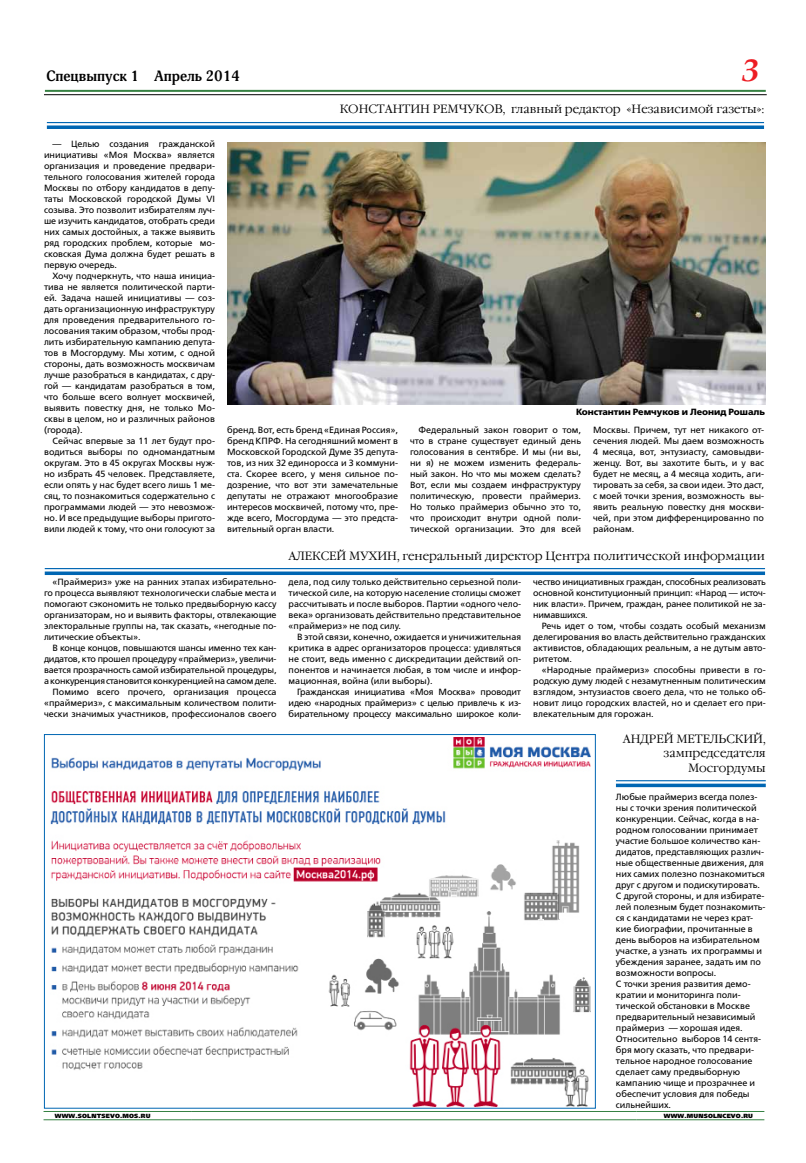
<style>
.page{position:relative;width:806px;height:1163px;background:#fff}
.page>*{position:absolute;margin:0;border:0;box-sizing:border-box;transform-origin:0 0}
.t1{font:italic 700 32px "AG Palatial C";color:#ed1d24;scale:1.1 1}
.t2{font:700 14.8px "Adonis C";color:#000}
.t3{font:12px/14.4px "Garamond C";color:#000;text-align:right}
.t4{font:9px/11px "Free Set C";color:#000;text-align:justify}
.t5{font:9px/11px "Free Set C";letter-spacing:-.02em;color:#000;text-align:right}
.t6{font:9px "Free Set Bold C";color:#000}
.t7{font:6px "AG Foreigner Ultra Black C";letter-spacing:.03em;color:#000}
</style>
<div class="page">
<hr style="left:44px;top:94px;width:722px;height:1px;background:#000">
<hr style="left:45px;top:90px;width:720px;height:2px;background:#368143">
<hr style="left:43px;top:1110px;width:148px;height:1px;background:#368143">
<hr style="left:191px;top:1110px;width:445px;height:1px;background:#368143">
<hr style="left:636px;top:1110px;width:127px;height:1px;background:#368143">
<hr style="left:43px;top:1119px;width:148px;height:1px;background:#368143">
<hr style="left:191px;top:1119px;width:445px;height:1px;background:#368143">
<hr style="left:636px;top:1119px;width:127px;height:1px;background:#368143">
<img style="left:50px;top:737px;width:540px;height:369px">
<img style="left:227px;top:142px;width:537px;height:263px">
<hr style="left:47px;top:122px;width:716px;height:1px;background:#0066b3">
<svg style="left:47px;top:125px;width:716px;height:4px;background:#1f78bc"></svg>
<hr style="left:45px;top:568px;width:719px;height:1px;background:#0066b3">
<svg style="left:45px;top:571px;width:719px;height:4px;background:#2179bc"></svg>
<hr style="left:615px;top:780px;width:150px;height:1px;background:#0066b3">
<svg style="left:615px;top:783px;width:150px;height:4px"></svg>
<h2 class="t2" style="left:46px;top:67px;width:195px">Спецвыпуск 1 Апрель 2014</h2>
<h1 class="t1" style="left:741px;top:52px;width:17px">3</h1>
<h3 class="t3" style="left:339px;top:103px;width:425px">КОНСТАНТИН РЕМЧУКОВ, главный редактор «Независимой газеты»:</h3>
<p class="t4" style="left:44px;top:138px;width:172px;text-indent:9px">— Целью создания гражданской инициативы «Моя Москва» является организация и проведение предвари&shy;тельного голосования жителей города Москвы по отбору кандидатов в депу&shy;таты Московской городской Думы VI созыва. Это позволит избирателям луч&shy;ше изучить кандидатов, отобрать среди них самых достойных, а также выявить ряд городских проблем, которые мо&shy;сковская Дума должна будет решать в первую очередь.</p>
<p class="t4" style="left:44px;top:270px;width:172px;text-indent:9px">Хочу подчеркнуть, что наша инициа&shy;тива не является политической парти&shy;ей. Задача нашей инициативы — соз&shy;дать организационную инфраструктуру для проведения предварительного го&shy;лосования таким образом, чтобы прод&shy;лить избирательную кампанию депута&shy;тов в Мосгордуму. Мы хотим, с одной стороны, дать возможность москвичам лучше разобраться в кандидатах, с дру&shy;гой — кандидатам разобраться в том, что больше всего волнует москвичей, выявить повестку дня, не только Мо&shy;сквы в целом, но и различных районов (города).</p>
<p class="t4" style="left:44px;top:435px;width:172px;text-indent:9px">Сейчас впервые за 11 лет будут про&shy;водиться выборы по одномандатным округам. Это в 45 округах Москвы нуж&shy;но избрать 45 человек. Представляете, если опять у нас будет всего лишь 1 ме&shy;сяц, то познакомиться содержательно с программами людей — это невозмож&shy;но. И все предыдущие выборы пригото&shy;вили людей к тому, что они голосуют за</p>
<p class="t4" style="left:227px;top:424px;width:172px">бренд. Вот, есть бренд «Единая Россия», бренд КПРФ. На сегодняшний момент в Московской Городской Думе 35 депута&shy;тов, из них 32 единоросса и 3 коммуни&shy;ста. Скорее всего, у меня сильное по&shy;дозрение, что вот эти замечательные депутаты не отражают многообразие интересов москвичей, потому что, пре&shy;жде всего, Мосгордума — это предста&shy;вительный орган власти.</p>
<p class="t4" style="left:410px;top:424px;width:172px;text-indent:9px">Федеральный закон говорит о том, что в стране существует единый день голосования в сентябре. И мы (ни вы, ни я) не можем изменить федераль&shy;ный закон. Но что мы можем сделать?<br>Вот, если мы создаем инфраструктуру политическую, провести праймериз.<br>Но только праймериз обычно это то, что происходит внутри одной поли&shy;тической организации. Это для всей</p>
<p class="t4" style="left:592px;top:424px;width:172px">Москвы. Причем, тут нет никакого от&shy;сечения людей. Мы даем возможность 4 месяца, вот, энтузиасту, самовыдви&shy;женцу. Вот, вы захотите быть, и у вас будет не месяц, а 4 месяца ходить, аги&shy;тировать за себя, за свои идеи. Это даст, с моей точки зрения, возможность вы&shy;явить реальную повестку дня москви&shy;чей, при этом дифференцированно по районам.</p>
<p class="t6" style="left:575px;top:406px;width:190px">Константин Ремчуков и Леонид Рошаль</p>
<p class="t4" style="left:44px;top:576px;width:234px;text-indent:9px">«Праймериз» уже на ранних этапах избирательно&shy;го процесса выявляют технологически слабые места и помогают сэкономить не только предвыборную кассу организаторам, но и выявить факторы, отвлекающие электоральные группы на, так сказать, «негодные по&shy;литические объекты».</p>
<p class="t5" style="left:44px;top:642px;width:234px">В конце концов, повышаются шансы именно тех кан&shy;дидатов, кто прошел процедуру «праймериз», увеличи&shy;вается прозрачность самой избирательной процедуры, а конкуренция становится конкуренцией на самом деле.<br>Помимо всего прочего, организация процесса «праймериз», с максимальным количеством полити&shy;чески значимых участников, профессионалов своего</p>
<h3 class="t3" style="left:288px;top:548px;width:478px">АЛЕКСЕЙ МУХИН, генеральный директор Центра политической информации</h3>
<p class="t4" style="left:288px;top:576px;width:234px">дела, под силу только действительно серьезной поли&shy;тической силе, на которую население столицы сможет рассчитывать и после выборов. Партии «одного чело&shy;века» организовать действительно представительное «праймериз» не под силу.</p>
<p class="t4" style="left:288px;top:631px;width:234px;text-indent:9px">В этой связи, конечно, ожидается и уничижительная критика в адрес организаторов процесса: удивляться не стоит, ведь именно с дискредитации действий оп&shy;понентов и начинается любая, в том числе и инфор&shy;мационная, война (или выборы).</p>
<p class="t4" style="left:288px;top:686px;width:234px;text-indent:9px">Гражданская инициатива «Моя Москва» проводит идею «народных праймериз» с целью привлечь к из&shy;бирательному процессу максимально широкое коли-</p>
<p class="t4" style="left:533px;top:576px;width:234px">чество инициативных граждан, способных реализовать основной конституционный принцип: «Народ — источ&shy;ник власти». Причем, граждан, ранее политикой не за&shy;нимавшихся.</p>
<p class="t4" style="left:533px;top:620px;width:234px;text-indent:9px">Речь идет о том, чтобы создать особый механизм делегирования во власть действительно гражданских активистов, обладающих реальным, а не дутым авто&shy;ритетом.</p>
<p class="t4" style="left:533px;top:664px;width:234px;text-indent:9px">«Народные праймериз» способны привести в го&shy;родскую думу людей с незамутненным политическим взглядом, энтузиастов своего дела, что не только об&shy;новит лицо городских властей, но и сделает его при&shy;влекательным для горожан.</p>
<h3 class="t3" style="left:622px;top:731px;width:144px">АНДРЕЙ МЕТЕЛЬСКИЙ, зампредседателя<br>Мосгордумы</h3>
<p class="t4" style="left:615px;top:791px;width:151px;text-align:left">Любые праймериз всегда полез&shy;ны с точки зрения политической конкуренции. Сейчас, когда в на&shy;родном голосовании принимает участие большое количество кан&shy;дидатов, представляющих различ&shy;ные общественные движения, для них самих полезно познакомиться друг с другом и подискутировать.<br>С другой стороны, и для избирате&shy;лей полезным будет познакомить&shy;ся с кандидатами не через крат&shy;кие биографии, прочитанные в день выборов на избирательном участке, а узнать их программы и убеждения заранее, задать им по возможности вопросы.<br>С точки зрения развития демо&shy;кратии и мониторинга поли&shy;тической обстановки в Москве предварительный независимый праймериз — хорошая идея.<br>Относительно выборов 14 сентя&shy;бря могу сказать, что предвари&shy;тельное народное голосование сделает саму предвыборную кампанию чище и прозрачнее и обеспечит условия для победы сильнейших.</p>
<p class="t7" style="left:55px;top:1112px;width:97px">WWW.SOLNTSEVO.MOS.RU</p>
<p class="t7" style="left:663px;top:1112px;width:91px">WWW.MUNSOLNCEVO.RU</p>
</div>
